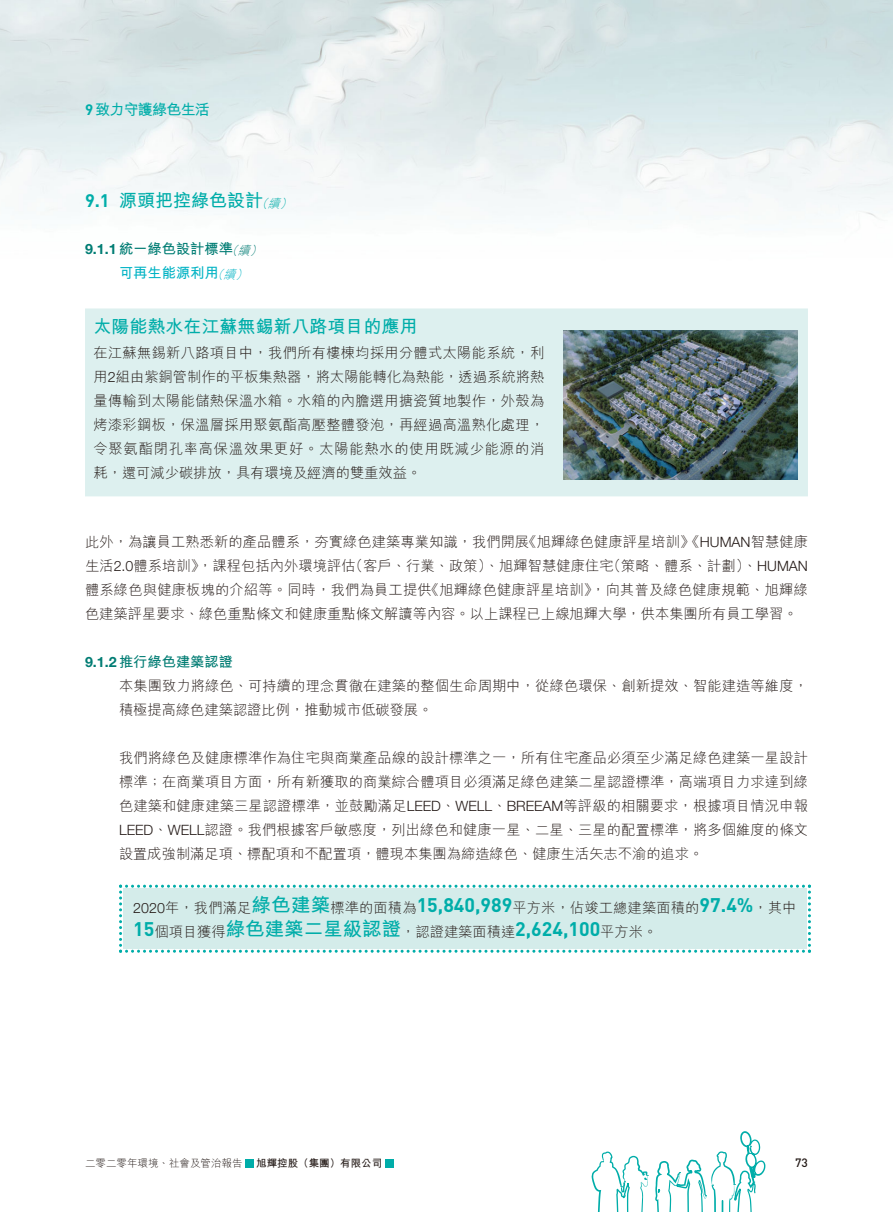
<style>
.page{position:relative;width:893px;height:1212px;background:#fff}
.page>*{position:absolute;margin:0;border:0;box-sizing:border-box;transform-origin:0 0}
.t1{font:18px "M Hei HK Bold E Ten B5 H";color:#00ada9}
.t2{font:15px "M Hei HK Bold E Ten B5 H";letter-spacing:-.05em;color:#00ada9}
.t3{font:14.25px/24px "M Hei HK Light E Ten B5 H";color:#231916;text-align:justify}
.t4{font:14.25px/24px "M Hei HK Bold E Ten B5 H";color:#007c73}
.t5{font:500 12px "DIN Pro";color:#231916}
.t6{font:10.5px "M Hei HK Light E Ten B5 H";color:#231916}
.t7{font:10.5px "M Hei HK Bold E Ten B5 H";color:#231916}
.s1{font-family:"DIN Pro";font-weight:700}
.s2{font-family:"M Hei HK Light E Ten B5 H";font-style:italic;font-size:12px}
.s3{font-family:"Helvetica Neue LT Std";font-weight:700}
.s4{color:#00b3c4}
.s5{font-family:"M Hei HK Light E Ten B5 H";font-style:italic;font-size:12px;color:#00b3c4}
.s6{font-family:"Helvetica Neue LT Std";font-weight:300}
.s7{font-family:"M Hei HK Bold E Ten B5 H";font-size:19.5px;color:#00ada9}
.s8{font-family:"DIN Pro";font-weight:700;font-size:19.5px;color:#00ada9}
</style>
<div class="page">
<img style="left:0;top:0;width:893px;height:1169px">
<div style="left:245px;top:1159px;width:9px;height:8px;background:#00ada9"></div>
<div style="left:385px;top:1159px;width:8px;height:8px;background:#00ada9"></div>
<svg style="left:591px;top:1131px;width:174px;height:81px"></svg>
<div style="left:85px;top:308px;width:723px;height:188px;background:#ddf0ef"></div>
<img style="left:563px;top:330px;width:234px;height:149px">
<svg style="left:119px;top:885px;width:692px;height:68px;background:#cfebe9"></svg>
<p class="t2" style="left:85px;top:104px;width:126px"><span class="s1">9</span> 致力守護綠色生活</p>
<p class="t1" style="left:85px;top:194px;width:211px"><span class="s1">9.1</span> 源頭把控綠色設計<span class="s2">（續）</span></p>
<p class="t4" style="left:119px;top:239px;width:147px;text-indent:-34px"><span class="s3">9.1.1</span> 統一綠色設計標準<span class="s2">（續）</span><span class="s4">可再生能源利用</span><span class="s5">（續）</span></p>
<p class="t1" style="left:94px;top:319px;width:326px">太陽能熱水在江蘇無錫新八路項目的應用</p>
<p class="t3" style="left:94px;top:342px;width:452px">在江蘇無錫新八路項目中，我們所有樓棟均採用分體式太陽能系統，利用<span class="s6">2</span>組由紫銅管制作的平板集熱器，將太陽能轉化為熱能，透過系統將熱量傳輸到太陽能儲熱保溫水箱。水箱的內膽選用搪瓷質地製作，外殼為烤漆彩鋼板，保溫層採用聚氨酯高壓整體發泡，再經過高溫熟化處理，令聚氨酯閉孔率高保溫效果更好。太陽能熱水的使用既減少能源的消耗，還可減少碳排放，具有環境及經濟的雙重效益。</p>
<p class="t3" style="left:85px;top:531px;width:724px">此外，為讓員工熟悉新的產品體系，夯實綠色建築專業知識，我們開展《旭輝綠色健康評星培訓》《<span class="s6">HUMAN</span>智慧健康生活<span class="s6">2.0</span>體系培訓》，課程包括內外環境評估（客戶、行業、政策）、旭輝智慧健康住宅（策略、體系、計劃）、<span class="s6">HUMAN</span>體系綠色與健康板塊的介紹等。同時，我們為員工提供《旭輝綠色健康評星培訓》，向其普及綠色健康規範、旭輝綠色建築評星要求、綠色重點條文和健康重點條文解讀等內容。以上課程已上線旭輝大學，供本集團所有員工學習。</p>
<p class="t4" style="left:85px;top:651px;width:150px"><span class="s3">9.1.2</span> 推行綠色建築認證</p>
<p class="t3" style="left:119px;top:675px;width:690px">本集團致力將綠色、可持續的理念貫徹在建築的整個生命周期中，從綠色環保、創新提效、智能建造等維度，積極提高綠色建築認證比例，推動城市低碳發展。</p>
<p class="t3" style="left:119px;top:747px;width:690px">我們將綠色及健康標準作為住宅與商業產品線的設計標準之一，所有住宅產品必須至少滿足綠色建築一星設計標準；在商業項目方面，所有新獲取的商業綜合體項目必須滿足綠色建築二星認證標準，高端項目力求達到綠色建築和健康建築三星認證標準，並鼓勵滿足<span class="s6">LEED</span>、<span class="s6">WELL</span>、<span class="s6">BREEAM</span>等評級的相關要求，根據項目情況申報<span class="s6">LEED</span>、<span class="s6">WELL</span>認證。我們根據客戶敏感度，列出綠色和健康一星、二星、三星的配置標準，將多個維度的條文設置成強制滿足項、標配項和不配置項，體現本集團為締造綠色、健康生活矢志不渝的追求。</p>
<p class="t3" style="left:133px;top:897px;width:665px"><span class="s6">2020</span>年，我們滿足<span class="s7">綠色建築</span>標準的面積為<span class="s8">15,840,989</span>平方米，佔竣工總建築面積的<span class="s8">97.4%</span>，其中<br><span class="s8">15</span>個項目獲得<span class="s7">綠色建築二星級認證</span>，認證建築面積達<span class="s8">2,624,100</span>平方米。</p>
<p class="t6" style="left:85px;top:1159px;width:159px">二零二零年環境、社會及管治報告</p>
<p class="t7" style="left:256px;top:1159px;width:127px">旭輝控股（集團）有限公司</p>
<p class="t5" style="left:795px;top:1158px;width:14px">73</p>
</div>
